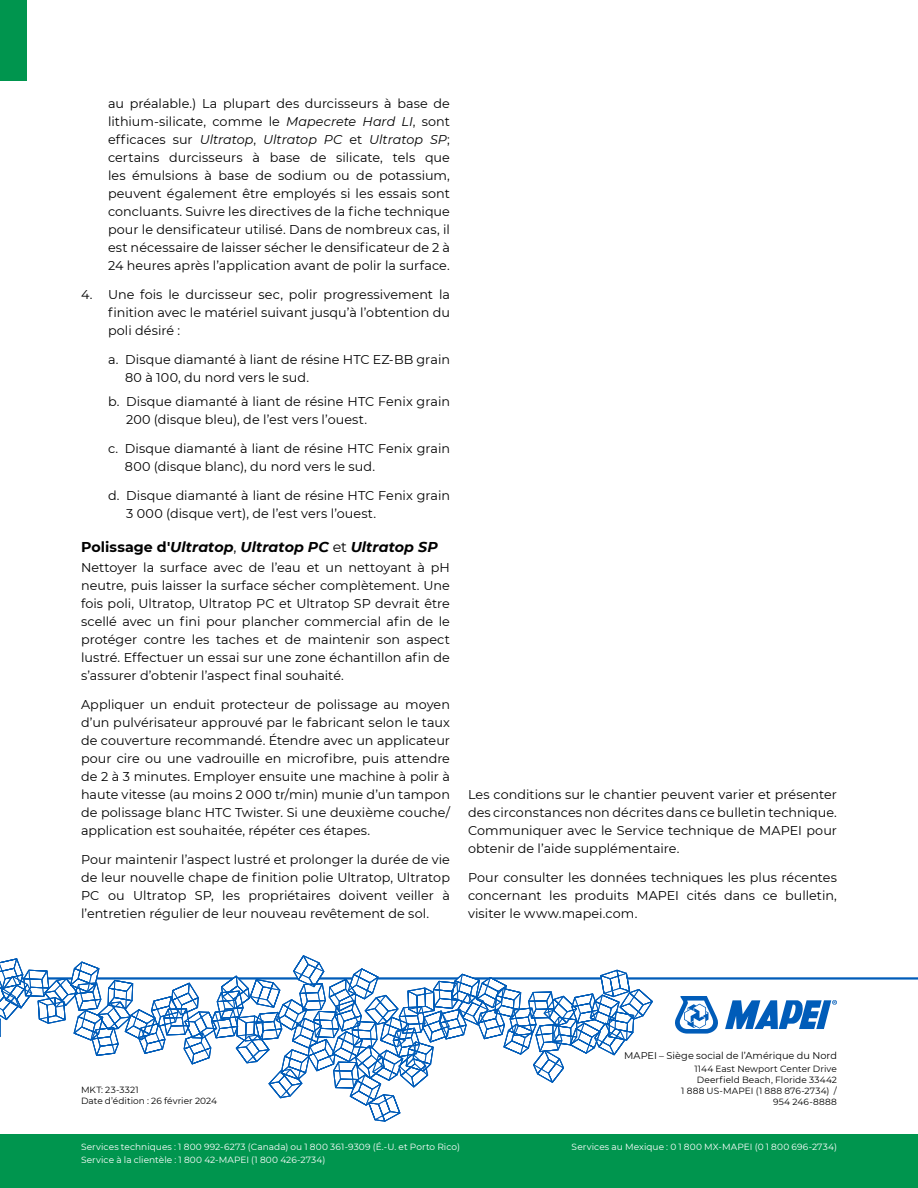
<style>
.page{position:relative;width:918px;height:1188px;background:#fff}
.page>*{position:absolute;margin:0;border:0;box-sizing:border-box;transform-origin:0 0}
.t1{font:italic 700 14.25px "Montserrat";letter-spacing:.005em;color:#000}
.t2{font:12.75px/18px "Montserrat";letter-spacing:.005em;color:#000;text-align:justify}
.t3{font:9.75px "Montserrat";letter-spacing:.005em;color:#000}
.t4{font:9px/12.9px "Montserrat";letter-spacing:.01em;color:#fff}
.t5{font:9px/10.8px "Montserrat";letter-spacing:.01em;color:#000;text-align:right}
.s1{font-style:italic}
.s2{font-style:normal}
.s3{font-weight:400;font-style:normal}
</style>
<div class="page">
<svg style="left:675px;top:996px;width:43px;height:38px"></svg>
<svg style="left:725px;top:1000px;width:112px;height:29px"></svg>
<hr style="left:0;top:977px;width:918px;height:3px;background:#005cb9">
<div style="left:0;top:1134px;width:918px;height:54px;background:#00954e"></div>
<div style="left:0;top:0;width:27px;height:81px;background:#00954e"></div>
<svg style="left:0;top:956px;width:652px;height:165px"></svg>
<p class="t2" style="left:108px;top:94px;width:344px">au préalable.) La plupart des durcisseurs à base de lithium-silicate, comme le <span class="s1">Mapecrete Hard LI</span>, sont efficaces sur <span class="s1">Ultratop</span>, <span class="s1">Ultratop PC</span> et <span class="s1">Ultratop SP</span>; certains durcisseurs à base de silicate, tels que les émulsions à base de sodium ou de potassium, peuvent également être employés si les essais sont concluants. Suivre les directives de la fiche technique pour le densificateur utilisé. Dans de nombreux cas, il est nécessaire de laisser sécher le densificateur de 2 à 24 heures après l’application avant de polir la surface.</p>
<p class="t2" style="left:108px;top:285px;width:344px;text-indent:-27px">4. Une fois le durcisseur sec, polir progressivement la finition avec le matériel suivant jusqu’à l’obtention du poli désiré :</p>
<p class="t2" style="left:125px;top:350px;width:326px;text-indent:-17px">a. Disque diamanté à liant de résine HTC EZ-BB grain<br>80 à 100, du nord vers le sud.</p>
<p class="t2" style="left:126px;top:392px;width:325px;text-indent:-18px">b. Disque diamanté à liant de résine HTC Fenix grain<br>200 (disque bleu), de l’est vers l’ouest.</p>
<p class="t2" style="left:125px;top:439px;width:327px;text-indent:-17px">c. Disque diamanté à liant de résine HTC Fenix grain<br>800 (disque blanc), du nord vers le sud.</p>
<p class="t2" style="left:126px;top:486px;width:325px;text-indent:-18px">d. Disque diamanté à liant de résine HTC Fenix grain<br>3 000 (disque vert), de l’est vers l’ouest.</p>
<p class="t1" style="left:81px;top:537px;width:358px"><span class="s2">Polissage d'</span>Ultratop<span class="s3">,</span> Ultratop PC <span class="s3">et</span> Ultratop SP</p>
<p class="t2" style="left:81px;top:558px;width:371px">Nettoyer la surface avec de l’eau et un nettoyant à pH neutre, puis laisser la surface sécher complètement. Une fois poli, Ultratop, Ultratop PC et Ultratop SP devrait être scellé avec un fini pour plancher commercial afin de le protéger contre les taches et de maintenir son aspect lustré. Effectuer un essai sur une zone échantillon afin de s’assurer d’obtenir l’aspect final souhaité.</p>
<p class="t2" style="left:81px;top:695px;width:371px">Appliquer un enduit protecteur de polissage au moyen d’un pulvérisateur approuvé par le fabricant selon le taux de couverture recommandé. Étendre avec un applicateur pour cire ou une vadrouille en microfibre, puis attendre de 2 à 3 minutes. Employer ensuite une machine à polir à haute vitesse (au moins 2 000 tr/min) munie d’un tampon de polissage blanc HTC Twister. Si une deuxième couche/ application est souhaitée, répéter ces étapes.</p>
<p class="t2" style="left:81px;top:850px;width:370px">Pour maintenir l’aspect lustré et prolonger la durée de vie de leur nouvelle chape de finition polie Ultratop, Ultratop PC ou Ultratop SP, les propriétaires doivent veiller à l’entretien régulier de leur nouveau revêtement de sol.</p>
<p class="t2" style="left:468px;top:785px;width:370px">Les conditions sur le chantier peuvent varier et présenter des circonstances non décrites dans ce bulletin technique.<br>Communiquer avec le Service technique de MAPEI pour obtenir de l’aide supplémentaire.</p>
<p class="t2" style="left:468px;top:868px;width:371px">Pour consulter les données techniques les plus récentes concernant les produits MAPEI cités dans ce bulletin, visiter le www.mapei.com.</p>
<p class="t5" style="left:81px;top:1084px;width:138px;text-align:left">MKT: 23-3321<br>Date d’édition : 26 février 2024</p>
<p class="t3" style="left:624px;top:1049px;width:214px">MAPEI – Siège social de l’Amérique du Nord</p>
<p class="t5" style="left:681px;top:1063px;width:157px">1144 East Newport Center Drive<br>Deerfield Beach, Floride 33442<br>1 888 US-MAPEI (1 888 876-2734) /<br>954 246-8888</p>
<p class="t4" style="left:81px;top:1140px;width:381px">Services techniques : 1 800 992-6273 (Canada) ou 1 800 361-9309 (É.-U. et Porto Rico)<br>Service à la clientèle : 1 800 42-MAPEI (1 800 426-2734)</p>
<p class="t4" style="left:572px;top:1140px;width:267px">Services au Mexique : 0 1 800 MX-MAPEI (0 1 800 696-2734)</p>
</div>
